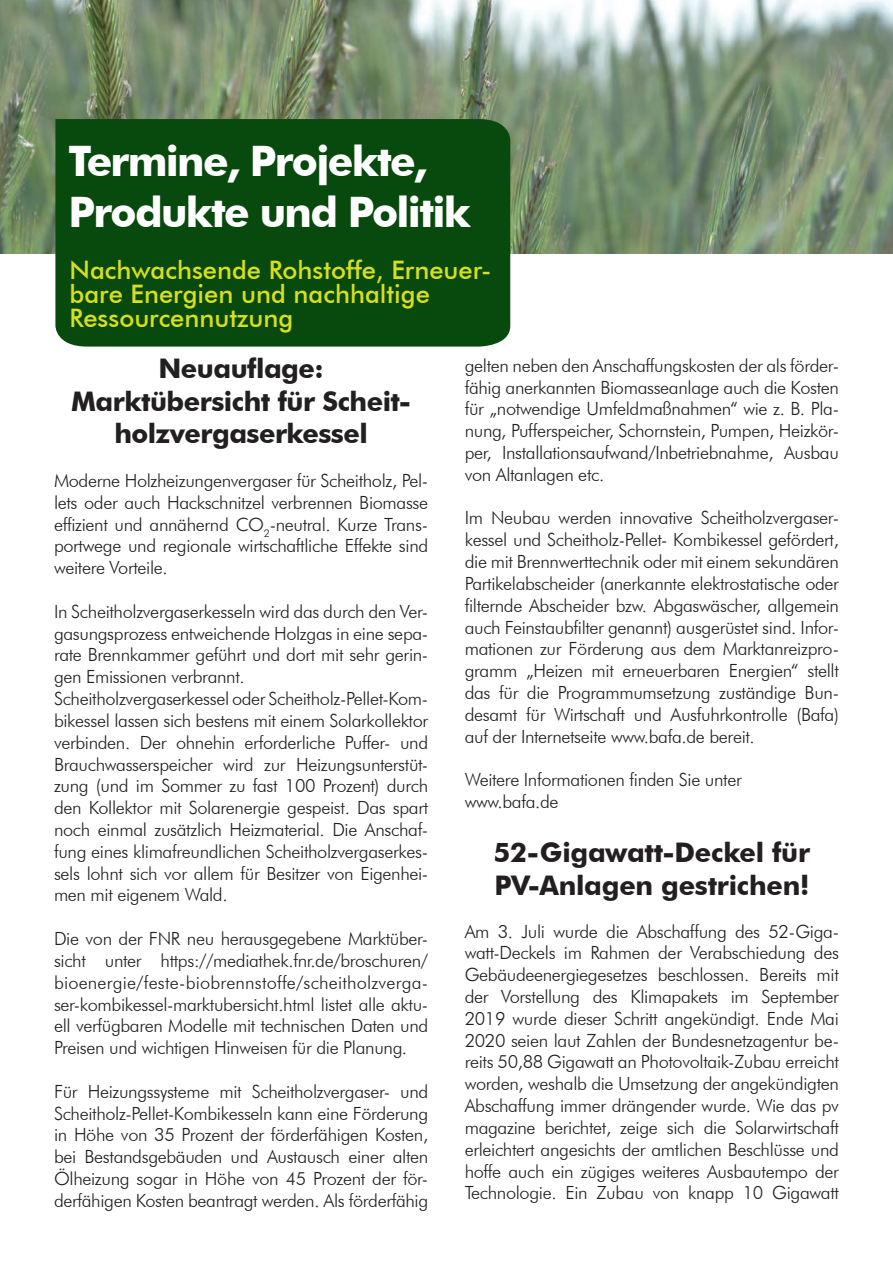
<style>
.page{position:relative;width:893px;height:1263px;background:#fff}
.page>*{position:absolute;margin:0;border:0;box-sizing:border-box;transform-origin:0 0}
.t1{font:700 42px/51px "Futura BT";letter-spacing:-.04em;color:#fff}
.t2{font:700 27px/32.4px "Futura BT";letter-spacing:-.02em;color:#231f20;text-align:center}
.t3{font:500 25.5px/24px "Futura BT";color:#d6df21}
.t4{font:300 18.15px/21.8px "Futura BT";letter-spacing:-.02em;color:#231f20;text-align:justify}
</style>
<div class="page">
<img style="left:0;top:0;width:893px;height:253px">
<div style="left:55px;top:119px;width:455px;height:228px;background:#08490e"></div>
<h1 class="t1" style="left:69px;top:135px;width:404px">Termine, Projekte,<br>Produkte und Politik</h1>
<h3 class="t3" style="left:70px;top:257px;width:423px">Nachwachsende Rohstoffe, Erneuer&shy;bare Energien und nachhaltige<br>Ressourcennutzung</h3>
<h2 class="t2" style="left:71px;top:352px;width:342px">Neuauflage:<br>Marktübersicht für Scheit&shy;holzvergaserkessel</h2>
<p class="t4" style="left:54px;top:469px;width:376px">Moderne Holzheizungenvergaser für Scheitholz, Pel&shy;lets oder auch Hackschnitzel verbrennen Biomasse effizient und annähernd CO<sub>2</sub>-neutral. Kurze Trans&shy;portwege und regionale wirtschaftliche Effekte sind weitere Vorteile.</p>
<p class="t4" style="left:54px;top:600px;width:376px;text-align:left">In Scheitholzvergaserkesseln wird das durch den Ver&shy;gasungsprozess entweichende Holzgas in eine sepa&shy;rate Brennkammer geführt und dort mit sehr gerin&shy;gen Emissionen verbrannt.<br>Scheitholzvergaserkessel oder Scheitholz-Pellet-Kom&shy;bikessel lassen sich bestens mit einem Solarkollektor verbinden. Der ohnehin erforderliche Puffer- und Brauchwasserspeicher wird zur Heizungsunterstüt&shy;zung (und im Sommer zu fast 100 Prozent) durch den Kollektor mit Solarenergie gespeist. Das spart noch einmal zusätzlich Heizmaterial. Die Anschaf&shy;fung eines klimafreundlichen Scheitholzvergaserkes&shy;sels lohnt sich vor allem für Besitzer von Eigenhei&shy;men mit eigenem Wald.</p>
<p class="t4" style="left:54px;top:927px;width:376px">Die von der FNR neu herausgegebene Marktüber&shy;sicht unter https://mediathek.fnr.de/broschuren/ bioenergie/feste-biobrennstoffe/scheitholzverga&shy;ser-kombikessel-marktubersicht.html listet alle aktu&shy;ell verfügbaren Modelle mit technischen Daten und Preisen und wichtigen Hinweisen für die Planung.</p>
<p class="t4" style="left:54px;top:1080px;width:376px">Für Heizungssysteme mit Scheitholzvergaser- und Scheitholz-Pellet-Kombikesseln kann eine Förderung in Höhe von 35 Prozent der förderfähigen Kosten, bei Bestandsgebäuden und Austausch einer alten Ölheizung sogar in Höhe von 45 Prozent der för&shy;derfähigen Kosten beantragt werden. Als förderfähig</p>
<p class="t4" style="left:465px;top:354px;width:376px">gelten neben den Anschaffungskosten der als förder&shy;fähig anerkannten Biomasseanlage auch die Kosten für „notwendige Umfeldmaßnahmen“ wie z. B. Pla&shy;nung, Pufferspeicher, Schornstein, Pumpen, Heizkör&shy;per, Installationsaufwand/Inbetriebnahme, Ausbau von Altanlagen etc.</p>
<p class="t4" style="left:465px;top:507px;width:376px">Im Neubau werden innovative Scheitholzvergaser&shy;kessel und Scheitholz-Pellet- Kombikessel gefördert, die mit Brennwerttechnik oder mit einem sekundären Partikelabscheider (anerkannte elektrostatische oder filternde Abscheider bzw. Abgaswäscher, allgemein auch Feinstaubfilter genannt) ausgerüstet sind. Infor&shy;mationen zur Förderung aus dem Marktanreizpro&shy;gramm „Heizen mit erneuerbaren Energien“ stellt das für die Programmumsetzung zuständige Bun&shy;desamt für Wirtschaft und Ausfuhrkontrolle (Bafa) auf der Internetseite www.bafa.de bereit.</p>
<p class="t4" style="left:465px;top:769px;width:279px">Weitere Informationen finden Sie unter www.bafa.de</p>
<h2 class="t2" style="left:494px;top:836px;width:318px;text-align:left">52-Gigawatt-Deckel für<br>PV-Anlagen gestrichen!</h2>
<p class="t4" style="left:465px;top:920px;width:376px">Am 3. Juli wurde die Abschaffung des 52-Giga&shy;watt-Deckels im Rahmen der Verabschiedung des Gebäudeenergiegesetzes beschlossen. Bereits mit der Vorstellung des Klimapakets im September 2019 wurde dieser Schritt angekündigt. Ende Mai 2020 seien laut Zahlen der Bundesnetzagentur be&shy;reits 50,88 Gigawatt an Photovoltaik-Zubau erreicht worden, weshalb die Umsetzung der angekündigten Abschaffung immer drängender wurde. Wie das pv magazine berichtet, zeige sich die Solarwirtschaft erleichtert angesichts der amtlichen Beschlüsse und hoffe auch ein zügiges weiteres Ausbautempo der Technologie. Ein Zubau von knapp 10 Gigawatt</p>
</div>
